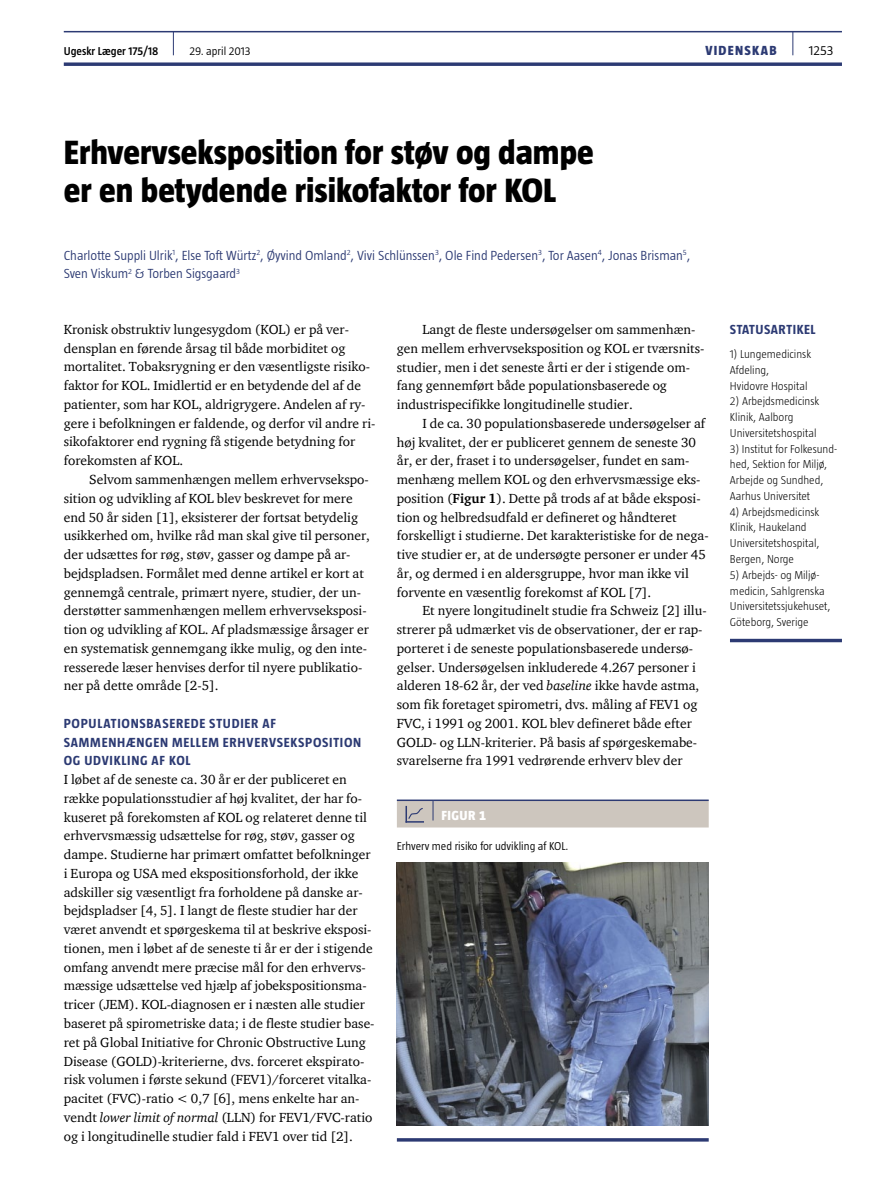
<style>
.page{position:relative;width:893px;height:1191px;background:#fff}
.page>*{position:absolute;margin:0;border:0;box-sizing:border-box;transform-origin:0 0}
.t1{font:800 34.5px/38.2px "Taz";color:#000}
.t2{font:13.5px/18.8px "ITC Charter Com";color:#000}
.t3{font:300 13.5px/18.8px "Taz";color:#2c3a73}
.t4{font:700 13.5px "Taz";color:#2c3a73}
.t5{font:800 13.5px "Taz";letter-spacing:.095em;color:#2c3a73}
.t6{font:800 13.5px "Taz";color:#fff}
.t7{font:300 13.5px "Taz";color:#000}
.t8{font:300 11.7px/15.8px "Taz";color:#000}
.t9{font:300 11.7px "Taz";color:#000}
.t10{font:600 11.7px "Taz";color:#000}
.s1{font-family:"Taz";font-weight:700;color:#2c3a73}
.s2{font-style:italic}
.s3{font-weight:700}
</style>
<div class="page">
<hr style="left:64px;top:31px;width:778px;height:1px;background:#2c3a73">
<svg style="left:64px;top:62px;width:778px;height:4px;background:#485485"></svg>
<svg style="left:792px;top:32px;width:1px;height:23px"></svg>
<svg style="left:173px;top:32px;width:1px;height:23px"></svg>
<hr style="left:730px;top:639px;width:112px;height:3px;background:#2c3a73">
<hr style="left:397px;top:799px;width:36px;height:2px;background:#2c3a73">
<hr style="left:433px;top:799px;width:276px;height:2px;background:#2c3a73">
<div style="left:397px;top:800px;width:312px;height:27px;background:#cdc6be"></div>
<img style="left:397px;top:862px;width:312px;height:263px">
<hr style="left:397px;top:1138px;width:312px;height:3px;background:#2c3a73">
<p class="t10" style="left:64px;top:45px;width:96px">Ugeskr Læger 175/18</p>
<p class="t9" style="left:189px;top:45px;width:63px">29. april 2013</p>
<p class="t5" style="left:705px;top:43px;width:73px">VIDENSKAB</p>
<p class="t7" style="left:809px;top:43px;width:26px">1253</p>
<p class="t1" style="left:64px;top:133px;width:531px">Erhvervseksposition for støv og dampe er en betydende risikofaktor for KOL</p>
<p class="t3" style="left:64px;top:245px;width:628px">Charlotte Suppli Ulrik<sup>1</sup>, Else Toft Würtz<sup>2</sup>, Øyvind Omland<sup>2</sup>, Vivi Schlünssen<sup>3</sup>, Ole Find Pedersen<sup>3</sup>, Tor Aasen<sup>4</sup>, Jonas Brisman<sup>5</sup>,<br>Sven Viskum<sup>2</sup> &amp; Torben Sigsgaard<sup>3</sup></p>
<p class="t2" style="left:64px;top:320px;width:287px">Kronisk obstruktiv lungesygdom (KOL) er på ver-</p>
<p class="t2" style="left:64px;top:338px;width:283px">densplan en førende årsag til både morbiditet og</p>
<p class="t2" style="left:64px;top:357px;width:308px">mortalitet. Tobaksrygning er den væsentligste risiko-</p>
<p class="t2" style="left:64px;top:376px;width:299px">faktor for KOL. Imidlertid er en betydende del af de</p>
<p class="t2" style="left:64px;top:395px;width:303px">patienter, som har KOL, aldrigrygere. Andelen af ry-</p>
<p class="t2" style="left:64px;top:413px;width:313px">gere i befolkningen er faldende, og derfor vil andre ri-</p>
<p class="t2" style="left:64px;top:432px;width:293px">sikofaktorer end rygning få stigende betydning for</p>
<p class="t2" style="left:64px;top:451px;width:121px">forekomsten af KOL.</p>
<p class="t2" style="left:89px;top:470px;width:281px">Selvom sammenhængen mellem erhvervsekspo-</p>
<p class="t2" style="left:64px;top:488px;width:290px">sition og udvikling af KOL blev beskrevet for mere</p>
<p class="t2" style="left:64px;top:507px;width:296px">end 50 år siden [1], eksisterer der fortsat betydelig</p>
<p class="t2" style="left:64px;top:526px;width:308px">usikkerhed om, hvilke råd man skal give til personer,</p>
<p class="t2" style="left:64px;top:545px;width:288px">der udsættes for røg, støv, gasser og dampe på ar-</p>
<p class="t2" style="left:64px;top:563px;width:302px">bejdspladsen. Formålet med denne artikel er kort at</p>
<p class="t2" style="left:64px;top:582px;width:299px">gennemgå centrale, primært nyere, studier, der un-</p>
<p class="t2" style="left:64px;top:601px;width:304px">derstøtter sammenhængen mellem erhvervseksposi-</p>
<p class="t2" style="left:64px;top:620px;width:307px">tion og udvikling af KOL. Af pladsmæssige årsager er</p>
<p class="t2" style="left:64px;top:638px;width:305px">en systematisk gennemgang ikke mulig, og den inte-</p>
<p class="t2" style="left:64px;top:657px;width:300px">resserede læser henvises derfor til nyere publikatio-</p>
<p class="t2" style="left:64px;top:676px;width:156px">ner på dette område [2-5].</p>
<p class="t2" style="left:64px;top:713px;width:312px"><span class="s1">POPULATIONSBASEREDE STUDIER AF SAMMENHÆNGEN MELLEM ERHVERVSEKSPOSITION OG UDVIKLING AF KOL<br></span>I løbet af de seneste ca. 30 år er der publiceret en række populationsstudier af høj kvalitet, der har fo&shy;kuseret på forekomsten af KOL og relateret denne til erhvervsmæssig udsættelse for røg, støv, gasser og dampe. Studierne har primært omfattet befolkninger i Europa og USA med ekspositionsforhold, der ikke adskiller sig væsentligt fra forholdene på danske ar&shy;bejdspladser [4, 5]. I langt de fleste studier har der været anvendt et spørgeskema til at beskrive eksposi&shy;tionen, men i løbet af de seneste ti år er der i stigende omfang anvendt mere præcise mål for den erhvervs&shy;mæssige udsættelse ved hjælp af jobekspositionsma&shy;tricer (JEM). KOL-diagnosen er i næsten alle studier baseret på spirometriske data; i de fleste studier base&shy;ret på Global Initiative for Chronic Obstructive Lung Disease (GOLD)-kriterierne, dvs. forceret ekspirato&shy;risk volumen i første sekund (FEV1)/forceret vitalka&shy;pacitet (FVC)-ratio &lt; 0,7 [6], mens enkelte har an&shy;vendt <span class="s2">lower limit of normal</span> (LLN) for FEV1/FVC-ratio og i longitudinelle studier fald i FEV1 over tid [2].</p>
<p class="t2" style="left:422px;top:320px;width:275px">Langt de fleste undersøgelser om sammenhæn-</p>
<p class="t2" style="left:397px;top:338px;width:309px">gen mellem erhvervseksposition og KOL er tværsnits-</p>
<p class="t2" style="left:397px;top:357px;width:295px">studier, men i det seneste årti er der i stigende om-</p>
<p class="t2" style="left:397px;top:376px;width:272px">fang gennemført både populationsbaserede og</p>
<p class="t2" style="left:397px;top:395px;width:237px">industrispecifikke longitudinelle studier.</p>
<p class="t2" style="left:422px;top:413px;width:284px">I de ca. 30 populationsbaserede undersøgelser af</p>
<p class="t2" style="left:397px;top:432px;width:301px">høj kvalitet, der er publiceret gennem de seneste 30</p>
<p class="t2" style="left:397px;top:451px;width:294px">år, er der, fraset i to undersøgelser, fundet en sam-</p>
<p class="t2" style="left:397px;top:470px;width:305px">menhæng mellem KOL og den erhvervsmæssige eks-</p>
<p class="t2" style="left:397px;top:488px;width:305px">position (<span class="s3">Figur 1</span>). Dette på trods af at både eksposi-</p>
<p class="t2" style="left:397px;top:507px;width:281px">tion og helbredsudfald er defineret og håndteret</p>
<p class="t2" style="left:397px;top:526px;width:313px">forskelligt i studierne. Det karakteristiske for de nega-</p>
<p class="t2" style="left:397px;top:545px;width:311px">tive studier er, at de undersøgte personer er under 45</p>
<p class="t2" style="left:397px;top:563px;width:293px">år, og dermed i en aldersgruppe, hvor man ikke vil</p>
<p class="t2" style="left:397px;top:582px;width:256px">forvente en væsentlig forekomst af KOL [7].</p>
<p class="t2" style="left:422px;top:601px;width:286px">Et nyere longitudinelt studie fra Schweiz [2] illu-</p>
<p class="t2" style="left:397px;top:620px;width:307px">strerer på udmærket vis de observationer, der er rap-</p>
<p class="t2" style="left:397px;top:638px;width:298px">porteret i de seneste populationsbaserede undersø-</p>
<p class="t2" style="left:397px;top:657px;width:300px">gelser. Undersøgelsen inkluderede 4.267 personer i</p>
<p class="t2" style="left:397px;top:676px;width:304px">alderen 18-62 år, der ved <span class="s2">baseline</span> ikke havde astma,</p>
<p class="t2" style="left:397px;top:695px;width:302px">som fik foretaget spirometri, dvs. måling af FEV1 og</p>
<p class="t2" style="left:397px;top:713px;width:296px">FVC, i 1991 og 2001. KOL blev defineret både efter</p>
<p class="t2" style="left:397px;top:732px;width:302px">GOLD- og LLN-kriterier. På basis af spørgeskemabe-</p>
<p class="t2" style="left:397px;top:751px;width:287px">svarelserne fra 1991 vedrørende erhverv blev der</p>
<p class="t6" style="left:441px;top:808px;width:46px">Figur 1</p>
<p class="t9" style="left:397px;top:839px;width:173px">Erhverv med risiko for udvikling af KOL.</p>
<p class="t4" style="left:730px;top:322px;width:8px">STATUSARTIKEL</p>
<p class="t8" style="left:730px;top:346px;width:83px">1) Lungemedicinsk<br>Afdeling,<br>Hvidovre Hospital</p>
<p class="t8" style="left:730px;top:393px;width:91px">2) Arbejdsmedicinsk<br>Klinik, Aalborg<br>Universitetshospital</p>
<p class="t8" style="left:730px;top:441px;width:109px">3) Institut for Folkesund&shy;hed, Sektion for Miljø,<br>Arbejde og Sundhed,<br>Aarhus Universitet</p>
<p class="t8" style="left:730px;top:504px;width:91px">4) Arbejdsmedicinsk<br>Klinik, Haukeland<br>Universitetshospital,<br>Bergen, Norge</p>
<p class="t8" style="left:730px;top:567px;width:102px">5) Arbejds- og Miljø&shy;medicin, Sahlgrenska<br>Universitetssjukehuset,<br>Göteborg, Sverige</p>
</div>
